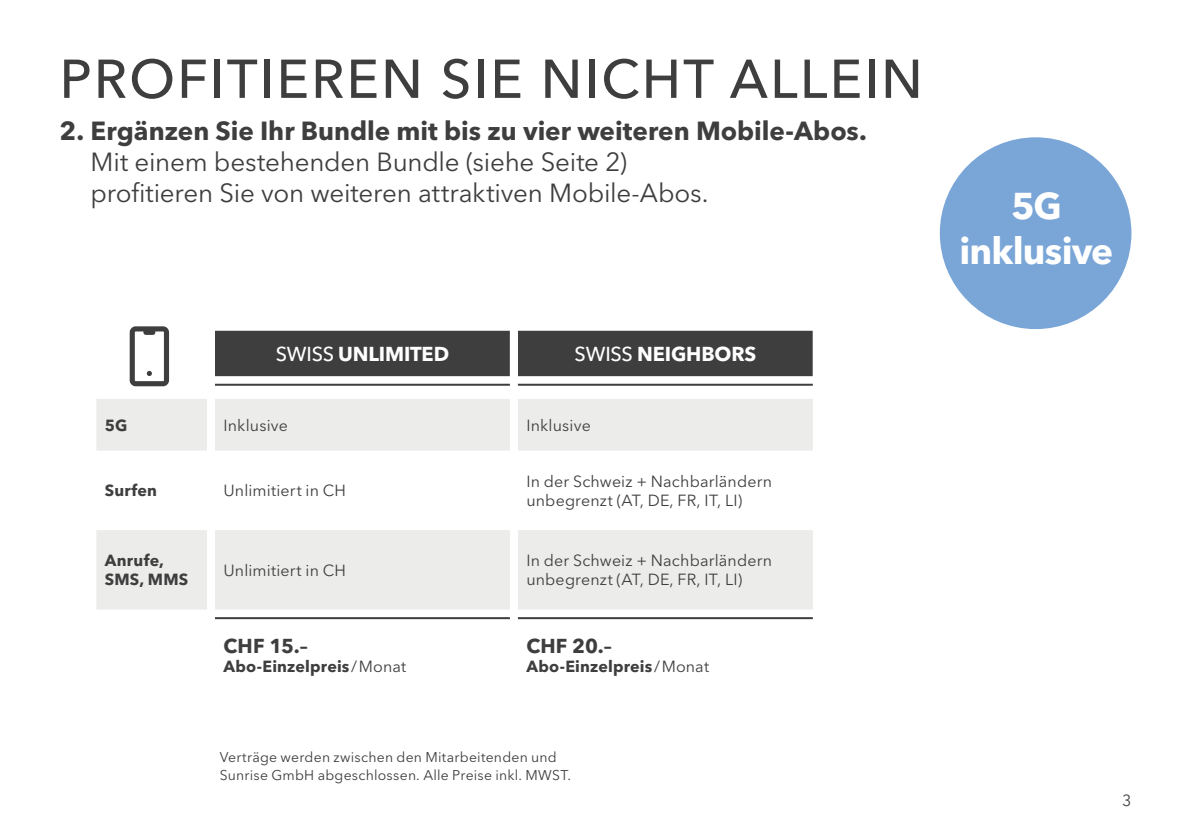
<style>
.page{position:relative;width:1191px;height:840px;background:#fff}
.page>*{position:absolute;margin:0;border:0;box-sizing:border-box;transform-origin:0 0}
.t1{font:500 54px "Avenir Next LT Pro";letter-spacing:.04em;color:#3e3e3f}
.t2{font:700 37px/44.4px "Avenir Next LT Pro";letter-spacing:-.025em;color:#fff;text-align:center}
.t3{font:26px/31.2px "Avenir Next LT Pro";letter-spacing:-.01em;color:#3e3e3f}
.t4{font:700 26px "Avenir Next LT Pro";color:#3e3e3f}
.t5{font:700 20px "Avenir Next LT Pro";letter-spacing:-.005em;color:#fff}
.t6{font:700 20px "Avenir Next LT Pro";letter-spacing:.005em;color:#3e3e3f}
.t7{font:16px/19px "Avenir Next LT Pro";letter-spacing:.01em;color:#3e3e3f}
.t8{font:700 16px/19px "Avenir Next LT Pro";letter-spacing:.01em;color:#3e3e3f}
.t9{font:14px/18px "Avenir Next LT Pro";letter-spacing:.015em;color:#3e3e3f}
.s1{font-weight:500}
.s2{font-weight:400}
</style>
<div class="page">
<div style="left:215px;top:330px;width:295px;height:46px;background:#3e3e3f"></div>
<svg style="left:517px;top:330px;width:296px;height:290px;fill:#3e3e3f"></svg>
<svg style="left:96px;top:398px;width:717px;height:211px;fill:#ecedea"></svg>
<hr style="left:215px;top:383px;width:295px;height:2px;background:#3e3e3f">
<hr style="left:518px;top:383px;width:295px;height:2px;background:#3e3e3f">
<hr style="left:215px;top:616px;width:295px;height:2px;background:#3e3e3f">
<hr style="left:518px;top:616px;width:295px;height:2px;background:#3e3e3f">
<svg style="left:130px;top:326px;width:39px;height:60px"></svg>
<div style="left:939px;top:137px;width:192px;height:192px;background:#7aa5d7;border-radius:50%"></div>
<h1 class="t1" style="left:60px;top:46px;width:864px">PROFITIEREN SIE NICHT ALLEIN</h1>
<h3 class="t4" style="left:60px;top:114px;width:809px">2. Ergänzen Sie Ihr Bundle mit bis zu vier weiteren Mobile-Abos.</h3>
<h3 class="t3" style="left:91px;top:146px;width:619px">Mit einem bestehenden Bundle (siehe Seite 2) profitieren Sie von weiteren attraktiven Mobile-Abos.</h3>
<p class="t5" style="left:276px;top:341px;width:175px"><span class="s1">SWISS</span> UNLIMITED</p>
<p class="t5" style="left:574px;top:341px;width:183px"><span class="s1">SWISS</span> NEIGHBORS</p>
<p class="t8" style="left:105px;top:415px;width:24px">5G</p>
<p class="t7" style="left:223px;top:415px;width:66px">Inklusive</p>
<p class="t7" style="left:526px;top:415px;width:66px">Inklusive</p>
<p class="t8" style="left:105px;top:481px;width:54px">Surfen</p>
<p class="t7" style="left:223px;top:481px;width:124px">Unlimitiert in CH</p>
<p class="t7" style="left:526px;top:471px;width:247px">In der Schweiz + Nachbarländern unbegrenzt (AT, DE, FR, IT, LI)</p>
<p class="t8" style="left:105px;top:551px;width:85px">Anrufe,<br>SMS, MMS</p>
<p class="t7" style="left:223px;top:560px;width:124px">Unlimitiert in CH</p>
<p class="t7" style="left:526px;top:551px;width:247px">In der Schweiz + Nachbarländern unbegrenzt (AT, DE, FR, IT, LI)</p>
<p class="t6" style="left:223px;top:633px;width:86px">CHF 15.–</p>
<p class="t8" style="left:223px;top:656px;width:184px">Abo-Einzelpreis<span class="s2">/Monat</span></p>
<p class="t6" style="left:526px;top:633px;width:87px">CHF 20.–</p>
<p class="t8" style="left:526px;top:656px;width:184px">Abo-Einzelpreis<span class="s2">/Monat</span></p>
<p class="t9" style="left:220px;top:748px;width:353px">Verträge werden zwischen den Mitarbeitenden und<br>Sunrise GmbH abgeschlossen. Alle Preise inkl. MWST.</p>
<h2 class="t2" style="left:959px;top:184px;width:155px">5G inklusive</h2>
<p class="t7" style="left:1122px;top:790px;width:11px">3</p>
</div>
